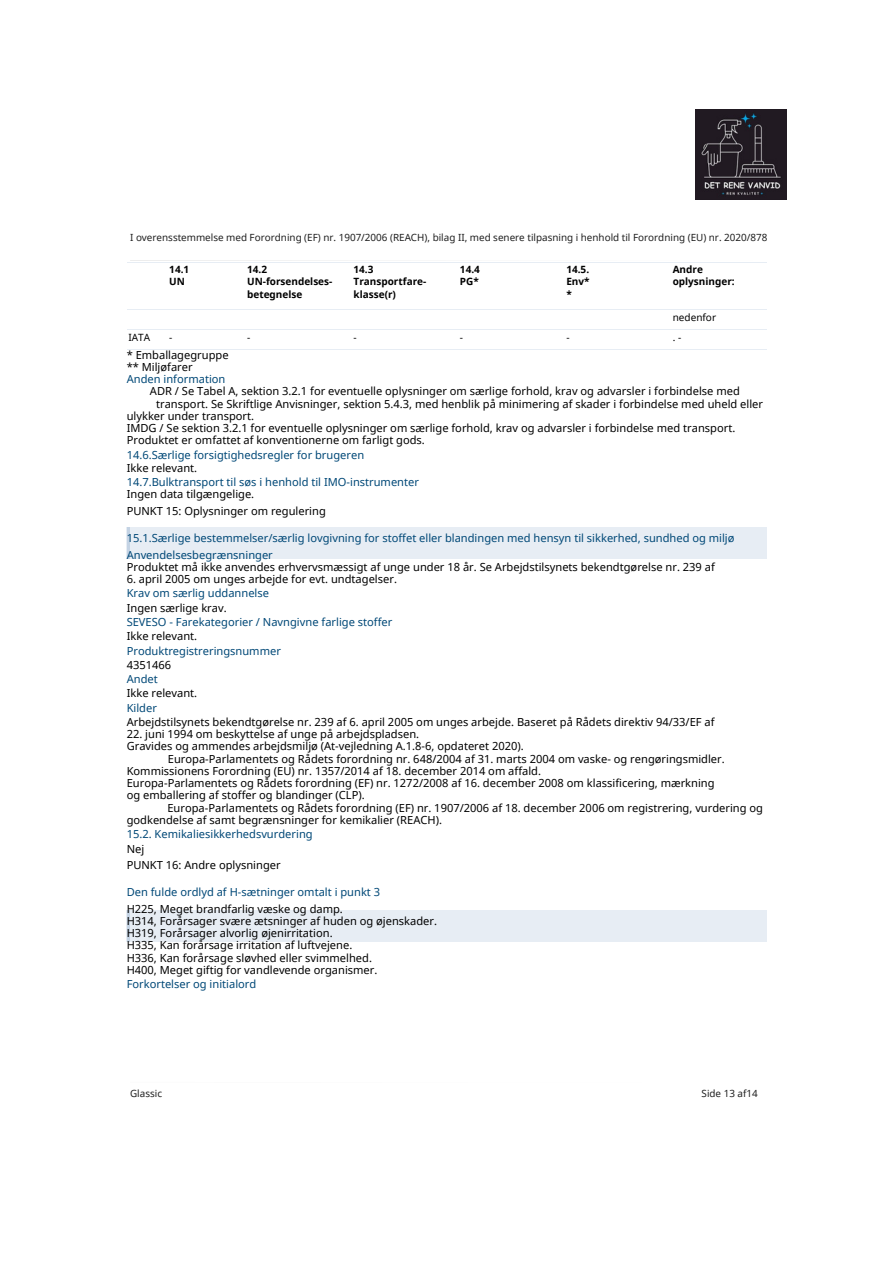
<style>
.page{position:relative;width:894px;height:1263px;background:#fff}
.page>*{position:absolute;margin:0;border:0;box-sizing:border-box;transform-origin:0 0}
.t1{font:11.1px/12.3px "Noto Sans";color:#000}
.t2{font:11.1px "Noto Sans";color:#004877}
.t3{font:700 10.05px/12.3px "Noto Sans";color:#000}
.t4{font:10.05px/19.4px "Noto Sans";color:#000}
.t5{font:9.9px "Noto Sans";color:#1e1e1e}
</style>
<div class="page">
<div style="left:137px;top:527px;width:630px;height:32px;background:#e7edf4"></div>
<svg style="left:126px;top:527px;width:11px;height:32px"></svg>
<div style="left:137px;top:910px;width:630px;height:32px;background:#e7edf4"></div>
<svg style="left:126px;top:910px;width:11px;height:32px"></svg>
<svg style="left:127px;top:260px;width:33px;height:3px"></svg>
<svg style="left:160px;top:260px;width:77px;height:3px"></svg>
<svg style="left:237px;top:260px;width:107px;height:3px"></svg>
<svg style="left:344px;top:262px;width:106px;height:1px"></svg>
<svg style="left:450px;top:262px;width:106px;height:1px"></svg>
<svg style="left:556px;top:262px;width:107px;height:1px"></svg>
<svg style="left:663px;top:262px;width:104px;height:1px"></svg>
<svg style="left:127px;top:309px;width:33px;height:1px"></svg>
<svg style="left:160px;top:309px;width:77px;height:1px"></svg>
<svg style="left:237px;top:309px;width:107px;height:1px"></svg>
<svg style="left:344px;top:309px;width:106px;height:1px"></svg>
<svg style="left:450px;top:309px;width:106px;height:1px"></svg>
<svg style="left:556px;top:309px;width:107px;height:1px"></svg>
<svg style="left:663px;top:309px;width:104px;height:1px"></svg>
<svg style="left:127px;top:329px;width:33px;height:1px"></svg>
<svg style="left:160px;top:329px;width:77px;height:1px"></svg>
<svg style="left:237px;top:329px;width:107px;height:1px"></svg>
<svg style="left:344px;top:329px;width:106px;height:1px"></svg>
<svg style="left:450px;top:329px;width:106px;height:1px"></svg>
<svg style="left:556px;top:329px;width:107px;height:1px"></svg>
<svg style="left:663px;top:329px;width:104px;height:1px"></svg>
<svg style="left:127px;top:349px;width:33px;height:1px"></svg>
<svg style="left:160px;top:349px;width:77px;height:1px"></svg>
<svg style="left:237px;top:349px;width:107px;height:1px"></svg>
<svg style="left:344px;top:349px;width:106px;height:1px"></svg>
<svg style="left:450px;top:349px;width:106px;height:1px"></svg>
<svg style="left:556px;top:349px;width:107px;height:1px"></svg>
<svg style="left:663px;top:349px;width:104px;height:1px"></svg>
<img style="left:695px;top:110px;width:91px;height:90px">
<p class="t5" style="left:130px;top:230px;width:638px">I overensstemmelse med Forordning (EF) nr. 1907/2006 (REACH), bilag II, med senere tilpasning i henhold til Forordning (EU) nr. 2020/878</p>
<p class="t3" style="left:169px;top:263px;width:21px">14.1<br>UN</p>
<p class="t4" style="left:128px;top:328px;width:23px">IATA</p>
<p class="t4" style="left:169px;top:328px;width:5px">-</p>
<p class="t3" style="left:247px;top:263px;width:87px">14.2<br>UN-forsendelses&shy;betegnelse</p>
<p class="t4" style="left:247px;top:328px;width:5px">-</p>
<p class="t3" style="left:353px;top:263px;width:74px">14.3<br>Transportfare&shy;klasse(r)</p>
<p class="t4" style="left:353px;top:328px;width:5px">-</p>
<p class="t3" style="left:460px;top:263px;width:21px">14.4<br>PG*</p>
<p class="t4" style="left:460px;top:328px;width:5px">-</p>
<p class="t3" style="left:566px;top:263px;width:25px;text-align:justify">14.5.<br>Env* *</p>
<p class="t4" style="left:566px;top:328px;width:5px">-</p>
<p class="t3" style="left:672px;top:263px;width:63px">Andre oplysninger:</p>
<p class="t4" style="left:672px;top:308px;width:45px">nedenfor . -</p>
<p class="t1" style="left:127px;top:348px;width:103px">* Emballagegruppe</p>
<p class="t1" style="left:127px;top:360px;width:67px">** Miljøfarer</p>
<p class="t2" style="left:127px;top:371px;width:100px">Anden information</p>
<p class="t1" style="left:150px;top:385px;width:591px">ADR / Se Tabel A, sektion 3.2.1 for eventuelle oplysninger om særlige forhold, krav og advarsler i forbindelse med</p>
<p class="t1" style="left:156px;top:397px;width:608px">transport. Se Skriftlige Anvisninger, sektion 5.4.3, med henblik på minimering af skader i forbindelse med uheld eller</p>
<p class="t1" style="left:127px;top:409px;width:129px">ulykker under transport.</p>
<p class="t1" style="left:127px;top:422px;width:610px">IMDG / Se sektion 3.2.1 for eventuelle oplysninger om særlige forhold, krav og advarsler i forbindelse med transport.<br>Produktet er omfattet af konventionerne om farligt gods.</p>
<p class="t2" style="left:127px;top:447px;width:239px">14.6.Særlige forsigtighedsregler for brugeren</p>
<p class="t1" style="left:127px;top:461px;width:72px">Ikke relevant.</p>
<p class="t2" style="left:127px;top:474px;width:294px">14.7.Bulktransport til søs i henhold til IMO-instrumenter</p>
<p class="t1" style="left:127px;top:488px;width:129px">Ingen data tilgængelige.</p>
<p class="t1" style="left:127px;top:504px;width:200px">PUNKT 15: Oplysninger om regulering</p>
<p class="t2" style="left:127px;top:530px;width:609px">15.1.Særlige bestemmelser/særlig lovgivning for stoffet eller blandingen med hensyn til sikkerhed, sundhed og miljø</p>
<p class="t2" style="left:127px;top:547px;width:148px">Anvendelsesbegrænsninger</p>
<p class="t1" style="left:127px;top:560px;width:589px">Produktet må ikke anvendes erhvervsmæssigt af unge under 18 år. Se Arbejdstilsynets bekendtgørelse nr. 239 af</p>
<p class="t1" style="left:127px;top:573px;width:272px">6. april 2005 om unges arbejde for evt. undtagelser.</p>
<p class="t2" style="left:127px;top:585px;width:144px">Krav om særlig uddannelse</p>
<p class="t1" style="left:127px;top:601px;width:101px">Ingen særlige krav.</p>
<p class="t2" style="left:127px;top:614px;width:267px">SEVESO - Farekategorier / Navngivne farlige stoffer</p>
<p class="t1" style="left:127px;top:630px;width:72px">Ikke relevant.</p>
<p class="t2" style="left:127px;top:643px;width:156px">Produktregistreringsnummer</p>
<p class="t1" style="left:127px;top:658px;width:46px">4351466</p>
<p class="t2" style="left:127px;top:671px;width:33px">Andet</p>
<p class="t1" style="left:127px;top:687px;width:72px">Ikke relevant.</p>
<p class="t2" style="left:127px;top:700px;width:32px">Kilder</p>
<p class="t1" style="left:127px;top:715px;width:589px">Arbejdstilsynets bekendtgørelse nr. 239 af 6. april 2005 om unges arbejde. Baseret på Rådets direktiv 94/33/EF af</p>
<p class="t1" style="left:127px;top:728px;width:294px">22. juni 1994 om beskyttelse af unge på arbejdspladsen.</p>
<p class="t1" style="left:127px;top:740px;width:398px">Gravides og ammendes arbejdsmiljø (At-vejledning A.1.8-6, opdateret 2020).</p>
<p class="t1" style="left:168px;top:752px;width:558px">Europa-Parlamentets og Rådets forordning nr. 648/2004 af 31. marts 2004 om vaske- og rengøringsmidler.</p>
<p class="t1" style="left:127px;top:764px;width:416px">Kommissionens Forordning (EU) nr. 1357/2014 af 18. december 2014 om affald.</p>
<p class="t1" style="left:127px;top:777px;width:589px">Europa-Parlamentets og Rådets forordning (EF) nr. 1272/2008 af 16. december 2008 om klassificering, mærkning</p>
<p class="t1" style="left:127px;top:789px;width:239px">og emballering af stoffer og blandinger (CLP).</p>
<p class="t1" style="left:167px;top:801px;width:597px">Europa-Parlamentets og Rådets forordning (EF) nr. 1907/2006 af 18. december 2006 om registrering, vurdering og</p>
<p class="t1" style="left:127px;top:813px;width:317px">godkendelse af samt begrænsninger for kemikalier (REACH).</p>
<p class="t2" style="left:127px;top:826px;width:187px">15.2. Kemikaliesikkerhedsvurdering</p>
<p class="t1" style="left:127px;top:842px;width:19px">Nej</p>
<p class="t1" style="left:127px;top:858px;width:155px">PUNKT 16: Andre oplysninger</p>
<p class="t2" style="left:127px;top:884px;width:255px">Den fulde ordlyd af H-sætninger omtalt i punkt 3</p>
<p class="t1" style="left:127px;top:902px;width:218px">H225, Meget brandfarlig væske og damp.</p>
<p class="t1" style="left:127px;top:914px;width:312px">H314, Forårsager svære ætsninger af huden og øjenskader.</p>
<p class="t1" style="left:127px;top:927px;width:207px">H319, Forårsager alvorlig øjenirritation.</p>
<p class="t1" style="left:127px;top:939px;width:227px">H335, Kan forårsage irritation af luftvejene.</p>
<p class="t1" style="left:127px;top:951px;width:247px">H336, Kan forårsage sløvhed eller svimmelhed.</p>
<p class="t1" style="left:127px;top:963px;width:252px">H400, Meget giftig for vandlevende organismer.</p>
<p class="t2" style="left:127px;top:976px;width:131px">Forkortelser og initialord</p>
<p class="t5" style="left:130px;top:1087px;width:33px">Glassic</p>
<p class="t5" style="left:701px;top:1086px;width:58px">Side 13 af14</p>
</div>
